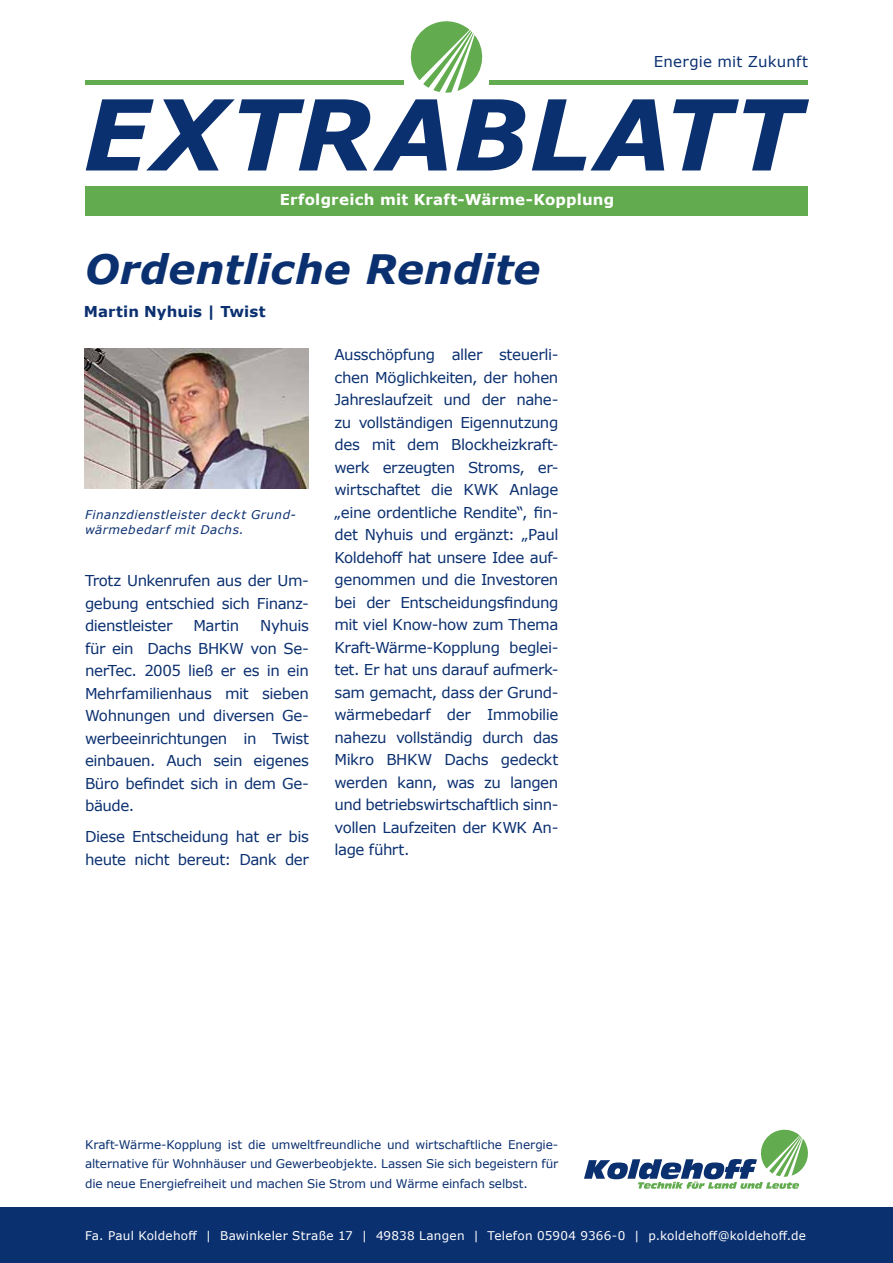
<style>
.page{position:relative;width:893px;height:1263px;background:#fff}
.page>*{position:absolute;margin:0;border:0;box-sizing:border-box;transform-origin:0 0}
.t1{font:italic 700 97.8px "Verdana";letter-spacing:.015em;color:#0b3070}
.t2{font:italic 700 40.5px "Verdana";color:#0b3070}
.t3{font:15px/22.5px "Verdana";letter-spacing:-.025em;color:#0b3070;text-align:justify}
.t4{font:700 15px "Verdana";letter-spacing:.015em;color:#fff}
.t5{font:700 15px "Verdana";color:#0b3070}
.t6{font:15px "Verdana";letter-spacing:.01em;color:#0b3070}
.t7{font:12px/19.5px "Verdana";letter-spacing:-.01em;color:#0b3070;text-align:justify}
.t8{font:12px "Verdana";letter-spacing:.02em;color:#fff}
.t9{font:italic 12px/15px "Verdana";letter-spacing:.04em;color:#0b3070}
</style>
<div class="page">
<svg style="left:584px;top:1129px;width:224px;height:60px"></svg>
<svg style="left:410px;top:21px;width:73px;height:72px"></svg>
<div style="left:0;top:1208px;width:893px;height:55px;background:#0b3070"></div>
<div style="left:85px;top:186px;width:723px;height:30px;background:#62ab4e"></div>
<hr style="left:85px;top:80px;width:319px;height:4px;background:#62ab4e">
<hr style="left:489px;top:80px;width:319px;height:4px;background:#62ab4e">
<img style="left:84px;top:349px;width:224px;height:140px">
<p class="t6" style="left:654px;top:51px;width:156px">Energie mit Zukunft</p>
<h1 class="t1" style="left:83px;top:66px;width:719px">EXTRABLATT</h1>
<p class="t4" style="left:280px;top:189px;width:336px">Erfolgreich mit Kraft-Wärme-Kopplung</p>
<h2 class="t2" style="left:85px;top:241px;width:457px">Ordentliche Rendite</h2>
<p class="t5" style="left:84px;top:300px;width:183px">Martin Nyhuis | Twist</p>
<p class="t9" style="left:85px;top:507px;width:212px">Finanzdienstleister deckt Grund&shy;wärmebedarf mit Dachs.</p>
<p class="t3" style="left:85px;top:569px;width:225px">Trotz Unkenrufen aus der Um&shy;gebung entschied sich Finanz&shy;dienstleister</p>
<p class="t3" style="left:85px;top:614px;width:225px;text-indent:175px">Nyhuis für ein Dachs BHKW von Se&shy;nerTec. 2005 ließ er es in ein Mehrfamilienhaus mit sieben Wohnungen und diversen Ge&shy;werbeeinrichtungen in Twist einbauen. Auch sein eigenes Büro befindet sich in dem Ge&shy;bäude.</p>
<p class="t3" style="left:85px;top:825px;width:225px">Diese Entscheidung hat er bis heute nicht bereut: Dank der</p>
<p class="t3" style="left:193px;top:614px;width:47px">Martin</p>
<p class="t3" style="left:334px;top:343px;width:225px">Ausschöpfung aller steuerli&shy;chen Möglichkeiten, der hohen Jahreslaufzeit und der nahe&shy;zu vollständigen Eigennutzung des mit dem Blockheizkraft&shy;werk erzeugten Stroms, er&shy;wirtschaftet die KWK Anlage „eine ordentliche Rendite“, fin&shy;det Nyhuis und ergänzt: „Paul Koldehoff hat unsere Idee auf&shy;genommen und die Investoren bei der Entscheidungsfindung mit viel Know-how zum Thema Kraft-Wärme-Kopplung beglei&shy;tet. Er hat uns darauf aufmerk&shy;sam gemacht, dass der Grund&shy;wärmebedarf der Immobilie nahezu vollständig durch das Mikro BHKW Dachs gedeckt werden kann, was zu langen und betriebswirtschaftlich sinn&shy;vollen Laufzeiten der KWK An&shy;lage führt.</p>
<p class="t7" style="left:85px;top:1134px;width:475px">Kraft-Wärme-Kopplung ist die umweltfreundliche und wirtschaftliche Energie&shy;alternative für Wohnhäuser und Gewerbeobjekte. Lassen Sie sich begeistern für die neue Energiefreiheit und machen Sie Strom und Wärme einfach selbst.</p>
<p class="t8" style="left:85px;top:1228px;width:722px">Fa. Paul Koldehoff | Bawinkeler Straße 17 | 49838 Langen | Telefon 05904 9366-0 | p.koldehoff@koldehoff.de</p>
</div>
